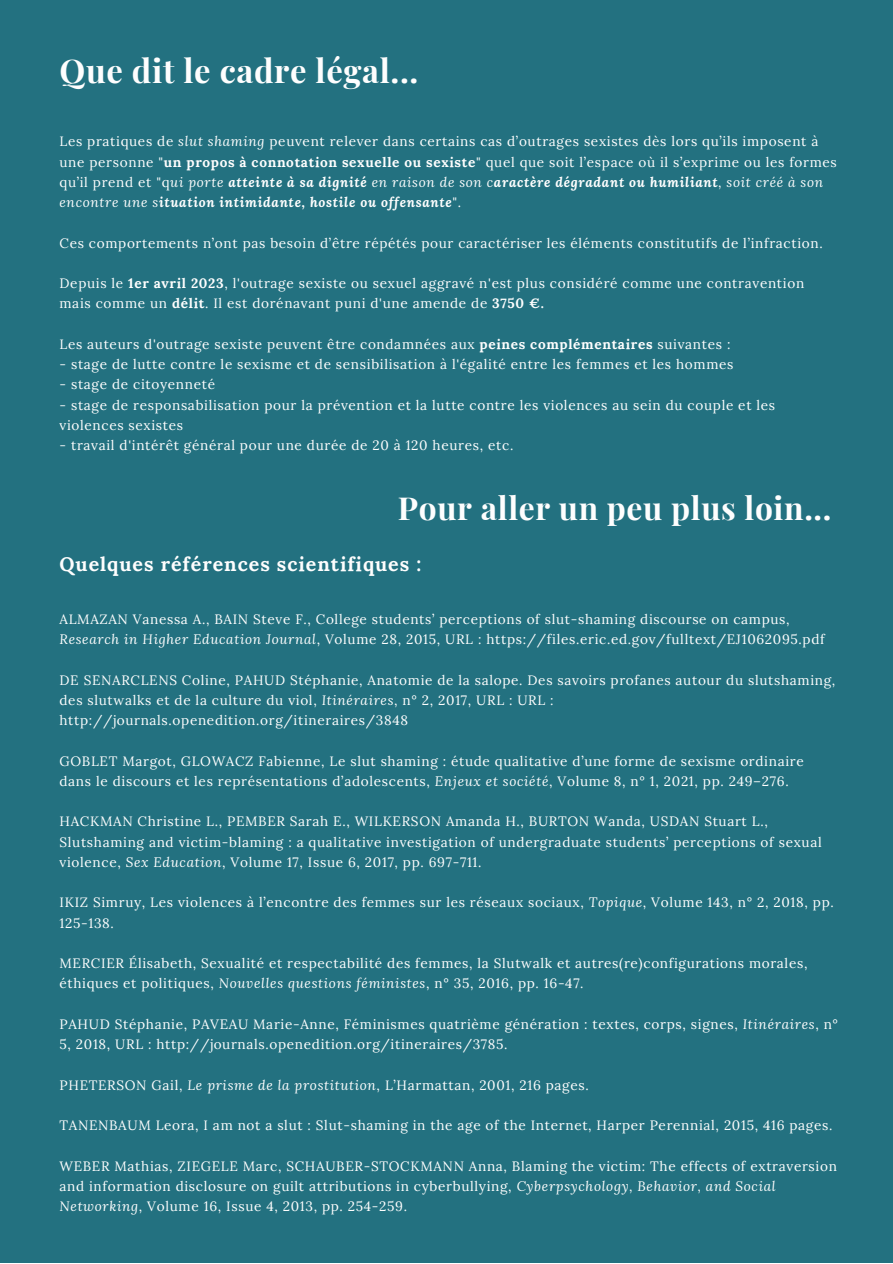
<style>
.page{position:relative;width:893px;height:1264px;background:#fff}
.page>*{position:absolute;margin:0;border:0;box-sizing:border-box;transform-origin:0 0}
.t1{font:700 32.7px "Playfair Display";letter-spacing:.02em;color:#fefefe}
.t2{font:700 31.65px "Playfair Display";letter-spacing:.02em;color:#fefefe}
.t3{font:700 19.65px "Lora";letter-spacing:.05em;color:#fefefe}
.t4{font:13.5px/20.2px "Lora";letter-spacing:.05em;color:#fefefe}
.s1{font-style:italic}
.s2{font-weight:700}
.s3{font-weight:700;font-style:italic}
</style>
<div class="page">
<div style="left:0;top:0;width:892px;height:1262px;background:#237180"></div>
<p class="t1" style="left:59px;top:47px;width:360px">Que dit le cadre légal...</p>
<p class="t4" style="left:59px;top:131px;width:778px">Les pratiques de <span class="s1">slut shaming</span> peuvent relever dans certains cas d’outrages sexistes dès lors qu’ils imposent à une personne "<span class="s2">un propos à connotation sexuelle ou sexiste</span>" quel que soit l’espace où il s’exprime ou les formes qu’il prend et "q<span class="s1">ui porte</span> <span class="s3">atteinte à sa dignité</span> <span class="s1">en raison de son c</span><span class="s3">aractère dégradant ou humiliant</span><span class="s1">, soit créé à son encontre une s</span><span class="s3">ituation intimidante, hostile ou offensante</span>".</p>
<p class="t4" style="left:59px;top:232px;width:764px">Ces comportements n’ont pas besoin d’être répétés pour caractériser les éléments constitutifs de l’infraction.</p>
<p class="t4" style="left:59px;top:273px;width:746px">Depuis le <span class="s2">1er avril 2023</span>, l'outrage sexiste ou sexuel aggravé n'est plus considéré comme une contravention mais comme un <span class="s2">délit</span>. Il est dorénavant puni d'une amende de <span class="s2">3750 €.</span></p>
<p class="t4" style="left:59px;top:334px;width:672px">Les auteurs d'outrage sexiste peuvent être condamnées aux <span class="s2">peines complémentaires</span> suivantes :</p>
<p class="t4" style="left:59px;top:354px;width:675px">- stage de lutte contre le sexisme et de sensibilisation à l'égalité entre les femmes et les hommes</p>
<p class="t4" style="left:59px;top:374px;width:157px">- stage de citoyenneté</p>
<p class="t4" style="left:59px;top:394px;width:717px">- stage de responsabilisation pour la prévention et la lutte contre les violences au sein du couple et les violences sexistes</p>
<p class="t4" style="left:59px;top:435px;width:455px">- travail d'intérêt général pour une durée de 20 à 120 heures, etc.</p>
<p class="t2" style="left:398px;top:485px;width:435px">Pour aller un peu plus loin...</p>
<p class="t3" style="left:59px;top:551px;width:363px">Quelques références scientifiques :</p>
<p class="t4" style="left:59px;top:609px;width:766px">ALMAZAN Vanessa A., BAIN Steve F., College students’ perceptions of slut-shaming discourse on campus,<br><span class="s1">Research in Higher Education Journal</span>, Volume 28, 2015, URL : https://files.eric.ed.gov/fulltext/EJ1062095.pdf</p>
<p class="t4" style="left:59px;top:669px;width:777px">DE SENARCLENS Coline, PAHUD Stéphanie, Anatomie de la salope. Des savoirs profanes autour du slutshaming, des slutwalks et de la culture du viol, <span class="s1">Itinéraires</span>, n° 2, 2017, URL : URL : http://journals.openedition.org/itineraires/3848</p>
<p class="t4" style="left:59px;top:750px;width:745px">GOBLET Margot, GLOWACZ Fabienne, Le slut shaming : étude qualitative d’une forme de sexisme ordinaire dans le discours et les représentations d’adolescents, <span class="s1">Enjeux et société</span>, Volume 8, n° 1, 2021, pp. 249–276.</p>
<p class="t4" style="left:59px;top:811px;width:763px">HACKMAN Christine L., PEMBER Sarah E., WILKERSON Amanda H., BURTON Wanda, USDAN Stuart L.,<br>Slutshaming and victim-blaming : a qualitative investigation of undergraduate students’ perceptions of sexual violence, <span class="s1">Sex Education</span>, Volume 17, Issue 6, 2017, pp. 697-711.</p>
<p class="t4" style="left:59px;top:892px;width:775px">IKIZ Simruy, Les violences à l’encontre des femmes sur les réseaux sociaux, <span class="s1">Topique</span>, Volume 143, n° 2, 2018, pp.<br>125-138.</p>
<p class="t4" style="left:59px;top:953px;width:749px">MERCIER Élisabeth, Sexualité et respectabilité des femmes, la Slutwalk et autres(re)configurations morales, éthiques et politiques, <span class="s1">Nouvelles questions féministes</span>, n° 35, 2016, pp. 16-47.</p>
<p class="t4" style="left:59px;top:1013px;width:780px">PAHUD Stéphanie, PAVEAU Marie-Anne, Féminismes quatrième génération : textes, corps, signes, <span class="s1">Itinéraires</span>, n°<br>5, 2018, URL : http://journals.openedition.org/itineraires/3785.</p>
<p class="t4" style="left:59px;top:1074px;width:530px">PHETERSON Gail, <span class="s1">Le prisme de la prostitution</span>, L’Harmattan, 2001, 216 pages.</p>
<p class="t4" style="left:59px;top:1114px;width:774px">TANENBAUM Leora, I am not a slut : Slut-shaming in the age of the Internet, Harper Perennial, 2015, 416 pages.</p>
<p class="t4" style="left:59px;top:1155px;width:778px">WEBER Mathias, ZIEGELE Marc, SCHAUBER-STOCKMANN Anna, Blaming the victim: The effects of extraversion and information disclosure on guilt attributions in cyberbullying, <span class="s1">Cyberpsychology, Behavior, and Social<br>Networking</span>, Volume 16, Issue 4, 2013, pp. 254-259.</p>
</div>
